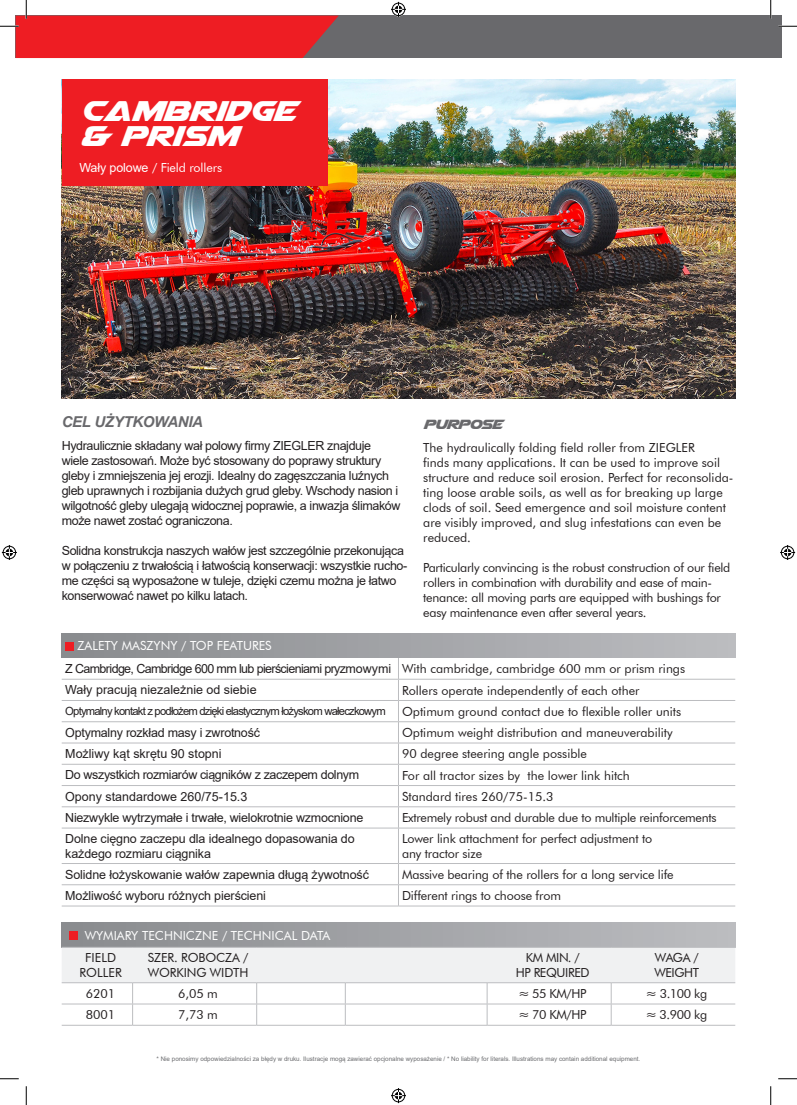
<style>
.page{position:relative;width:797px;height:1105px;background:#fff}
.page>*{position:absolute;margin:0;border:0;box-sizing:border-box;transform-origin:0 0}
.t1{font:37.5px "Airstrike";color:#fff}
.t2{font:17.5px "Airstrike";letter-spacing:-.03em;color:#69696c}
.t3{font:italic 700 15px "Arial";letter-spacing:-.02em;color:#69696c}
.t4{font:12.5px/15px "Futura BT";color:#231f20}
.t5{font:12.5px/15px "Arial";letter-spacing:-.03em;color:#231f20}
.t6{font:12.5px/15px "Futura BT";letter-spacing:-.02em;color:#231f20}
.t7{font:12.5px/15px "Arial";letter-spacing:-.01em;color:#231f20}
.t8{font:12.5px/21.4px "Arial";letter-spacing:-.05em;color:#231f20}
.t9{font:12.5px "Futura BT";color:#fff}
.t10{font:12.5px "Arial";color:#231f20}
.t11{font:12.5px/15px "Futura BT";letter-spacing:-.03em;color:#231f20;text-align:center}
.t12{font:11.25px "Arial";letter-spacing:-.07em;color:#231f20}
.t13{font:6.25px "Arial";color:#6c6d70}
.s1{font-family:"Arial"}
.s2{font-family:"Futura BT"}
</style>
<div class="page">
<div style="left:16px;top:16px;width:765px;height:42px;background:#69696c"></div>
<img style="left:62px;top:79px;width:673px;height:319px">
<div style="left:62px;top:79px;width:265px;height:107px;background:#ee1d23"></div>
<div style="left:62px;top:922px;width:673px;height:25px;background:linear-gradient(to right,#898b8e,#bcbdc0)"></div>
<hr style="left:62px;top:1025px;width:71px;height:1px;background:#bcbdc0">
<hr style="left:133px;top:1025px;width:124px;height:1px;background:#bcbdc0">
<hr style="left:257px;top:1025px;width:88px;height:1px;background:#bcbdc0">
<hr style="left:345px;top:1025px;width:142px;height:1px;background:#bcbdc0">
<hr style="left:487px;top:1025px;width:124px;height:1px;background:#bcbdc0">
<hr style="left:611px;top:1025px;width:124px;height:1px;background:#bcbdc0">
<svg style="left:62px;top:947px;width:673px;height:78px"></svg>
<hr style="left:62px;top:982px;width:71px;height:1px;background:#bcbdc0">
<hr style="left:133px;top:982px;width:124px;height:1px;background:#bcbdc0">
<hr style="left:257px;top:982px;width:88px;height:1px;background:#bcbdc0">
<hr style="left:345px;top:982px;width:142px;height:1px;background:#bcbdc0">
<hr style="left:487px;top:982px;width:124px;height:1px;background:#bcbdc0">
<hr style="left:611px;top:982px;width:124px;height:1px;background:#bcbdc0">
<div style="left:69px;top:931px;width:8px;height:8px;background:#ee1d23"></div>
<div style="left:62px;top:633px;width:673px;height:25px;background:linear-gradient(to right,#898b8e,#bcbdc0)"></div>
<hr style="left:62px;top:679px;width:336px;height:1px;background:#bcbdc0">
<hr style="left:398px;top:679px;width:337px;height:1px;background:#bcbdc0">
<hr style="left:62px;top:700px;width:336px;height:1px;background:#bcbdc0">
<hr style="left:398px;top:700px;width:337px;height:1px;background:#bcbdc0">
<hr style="left:62px;top:721px;width:336px;height:1px;background:#bcbdc0">
<hr style="left:398px;top:721px;width:337px;height:1px;background:#bcbdc0">
<hr style="left:62px;top:743px;width:336px;height:1px;background:#bcbdc0">
<hr style="left:398px;top:743px;width:337px;height:1px;background:#bcbdc0">
<hr style="left:62px;top:764px;width:336px;height:1px;background:#bcbdc0">
<hr style="left:398px;top:764px;width:337px;height:1px;background:#bcbdc0">
<hr style="left:62px;top:785px;width:336px;height:1px;background:#bcbdc0">
<hr style="left:398px;top:785px;width:337px;height:1px;background:#bcbdc0">
<hr style="left:62px;top:806px;width:336px;height:1px;background:#bcbdc0">
<hr style="left:398px;top:806px;width:337px;height:1px;background:#bcbdc0">
<svg style="left:398px;top:658px;width:1px;height:170px"></svg>
<hr style="left:62px;top:828px;width:336px;height:1px;background:#bcbdc0">
<hr style="left:398px;top:828px;width:337px;height:1px;background:#bcbdc0">
<hr style="left:398px;top:828px;width:1px;height:35px;background:#bcbdc0">
<hr style="left:62px;top:863px;width:336px;height:1px;background:#bcbdc0">
<hr style="left:398px;top:863px;width:337px;height:1px;background:#bcbdc0">
<hr style="left:62px;top:884px;width:336px;height:1px;background:#bcbdc0">
<hr style="left:398px;top:884px;width:337px;height:1px;background:#bcbdc0">
<svg style="left:398px;top:864px;width:1px;height:42px"></svg>
<hr style="left:62px;top:906px;width:336px;height:1px;background:#bcbdc0">
<hr style="left:398px;top:906px;width:337px;height:1px;background:#bcbdc0">
<div style="left:65px;top:642px;width:9px;height:8px;background:#ee1d23"></div>
<svg style="left:778px;top:25px;width:19px;height:2px"></svg>
<svg style="left:0;top:1078px;width:19px;height:1px"></svg>
<svg style="left:778px;top:1078px;width:19px;height:1px"></svg>
<svg style="left:0;top:0;width:339px;height:58px"></svg>
<svg style="left:25px;top:1086px;width:2px;height:19px"></svg>
<svg style="left:770px;top:0;width:1px;height:19px"></svg>
<svg style="left:770px;top:1086px;width:1px;height:19px"></svg>
<svg style="left:391px;top:2px;width:15px;height:15px"></svg>
<svg style="left:391px;top:1088px;width:15px;height:15px"></svg>
<svg style="left:2px;top:545px;width:15px;height:15px"></svg>
<svg style="left:780px;top:545px;width:15px;height:15px"></svg>
<h1 class="t1" style="left:79px;top:94px;width:218px">CAMBRiDGE</h1>
<h1 class="t1" style="left:79px;top:119px;width:159px">&amp; PRiSM</h1>
<p class="t9" style="left:79px;top:160px;width:144px"><span class="s1">Wały polowe</span> / Field rollers</p>
<p class="t3" style="left:62px;top:412px;width:143px">CEL UŻYTKOWANIA</p>
<p class="t5" style="left:62px;top:438px;width:340px">Hydraulicznie składany wał polowy firmy ZIEGLER znajduje wiele zastosowań. Może być stosowany do poprawy struktury gleby i zmniejszenia jej erozji. Idealny do zagęszczania luźnych gleb uprawnych i rozbijania dużych grud gleby. Wschody nasion i wilgotność gleby ulegają widocznej poprawie, a inwazja ślimaków może nawet zostać ograniczona.</p>
<p class="t5" style="left:62px;top:543px;width:347px">Solidna konstrukcja naszych wałów jest szczególnie przekonująca w połączeniu z trwałością i łatwością konserwacji: wszystkie rucho&shy;me części są wyposażone w tuleje, dzięki czemu można je łatwo konserwować nawet po kilku latach.</p>
<h2 class="t2" style="left:423px;top:417px;width:81px">PURPOSE</h2>
<p class="t4" style="left:423px;top:440px;width:312px">The hydraulically folding field roller from ZIEGLER<br>finds many applications. It can be used to improve soil structure and reduce soil erosion. Perfect for reconsolida&shy;ting loose arable soils, as well as for breaking up large clods of soil. Seed emergence and soil moisture content are visibly improved, and slug infestations can even be reduced.</p>
<p class="t6" style="left:423px;top:560px;width:308px">Particularly convincing is the robust construction of our field rollers in combination with durability and ease of main&shy;tenance: all moving parts are equipped with bushings for easy maintenance even after several years.</p>
<p class="t9" style="left:77px;top:638px;width:196px">ZALETY MASZYNY / TOP FEATURES</p>
<p class="t8" style="left:65px;top:658px;width:621px">Z Cambridge, Cambridge 600 mm lub pierścieniami pryzmowymi <span class="s2">With cambridge, cambridge 600 mm or prism rings<br></span>Wały pracują niezależnie od siebie</p>
<p class="t4" style="left:402px;top:682px;width:239px">Rollers operate independently of each other</p>
<p class="t12" style="left:65px;top:703px;width:322px">Optymalny kontakt z podłożem dzięki elastycznym łożyskom wałeczkowym</p>
<p class="t4" style="left:402px;top:704px;width:280px">Optimum ground contact due to flexible roller units</p>
<p class="t5" style="left:65px;top:725px;width:196px">Optymalny rozkład masy i zwrotność</p>
<p class="t4" style="left:402px;top:725px;width:272px">Optimum weight distribution and maneuverability</p>
<p class="t10" style="left:65px;top:745px;width:158px">Możliwy kąt skrętu 90 stopni</p>
<p class="t4" style="left:402px;top:746px;width:186px">90 degree steering angle possible</p>
<p class="t5" style="left:65px;top:767px;width:295px">Do wszystkich rozmiarów ciągników z zaczepem dolnym</p>
<p class="t4" style="left:402px;top:768px;width:229px">For all tractor sizes by the lower link hitch</p>
<p class="t10" style="left:65px;top:788px;width:184px">Opony standardowe 260/75-15.3</p>
<p class="t4" style="left:402px;top:789px;width:153px">Standard tires 260/75-15.3</p>
<p class="t5" style="left:65px;top:810px;width:299px">Niezwykle wytrzymałe i trwałe, wielokrotnie wzmocnione</p>
<p class="t6" style="left:402px;top:810px;width:316px">Extremely robust and durable due to multiple reinforcements</p>
<p class="t7" style="left:65px;top:831px;width:291px">Dolne cięgno zaczepu dla idealnego dopasowania do każdego rozmiaru ciągnika</p>
<p class="t4" style="left:402px;top:831px;width:252px">Lower link attachment for perfect adjustment to any tractor size</p>
<p class="t7" style="left:65px;top:867px;width:305px">Solidne łożyskowanie wałów zapewnia długą żywotność</p>
<p class="t4" style="left:402px;top:867px;width:273px">Massive bearing of the rollers for a long service life</p>
<p class="t7" style="left:65px;top:888px;width:202px">Możliwość wyboru różnych pierścieni</p>
<p class="t4" style="left:402px;top:888px;width:160px">Different rings to choose from</p>
<p class="t9" style="left:85px;top:927px;width:247px">WYMIARY TECHNICZNE / TECHNICAL DATA</p>
<p class="t4" style="left:80px;top:950px;width:44px;text-align:center">FIELD<br>ROLLER</p>
<p class="t4" style="left:148px;top:950px;width:102px">SZER. ROBOCZA /<br>WORKING WIDTH</p>
<p class="t11" style="left:515px;top:950px;width:75px">KM MIN. /<br>HP REQUIRED</p>
<p class="t11" style="left:654px;top:950px;width:46px;text-align:left">WAGA /<br>WEIGHT</p>
<p class="t4" style="left:86px;top:986px;width:31px">6201</p>
<p class="t4" style="left:178px;top:986px;width:41px">6,05 m</p>
<p class="t4" style="left:518px;top:986px;width:69px">≈ 55 KM/HP</p>
<p class="t4" style="left:646px;top:986px;width:62px">≈ 3.100 kg</p>
<p class="t4" style="left:86px;top:1007px;width:31px">8001</p>
<p class="t4" style="left:178px;top:1007px;width:41px">7,73 m</p>
<p class="t4" style="left:518px;top:1007px;width:69px">≈ 70 KM/HP</p>
<p class="t4" style="left:646px;top:1007px;width:62px">≈ 3.900 kg</p>
<p class="t13" style="left:157px;top:1055px;width:485px">* Nie ponosimy odpowiedzialności za błędy w druku. Ilustracje mogą zawierać opcjonalne wyposażenie / * No liability for literals. Illustrations may contain additional equipment.</p>
</div>
